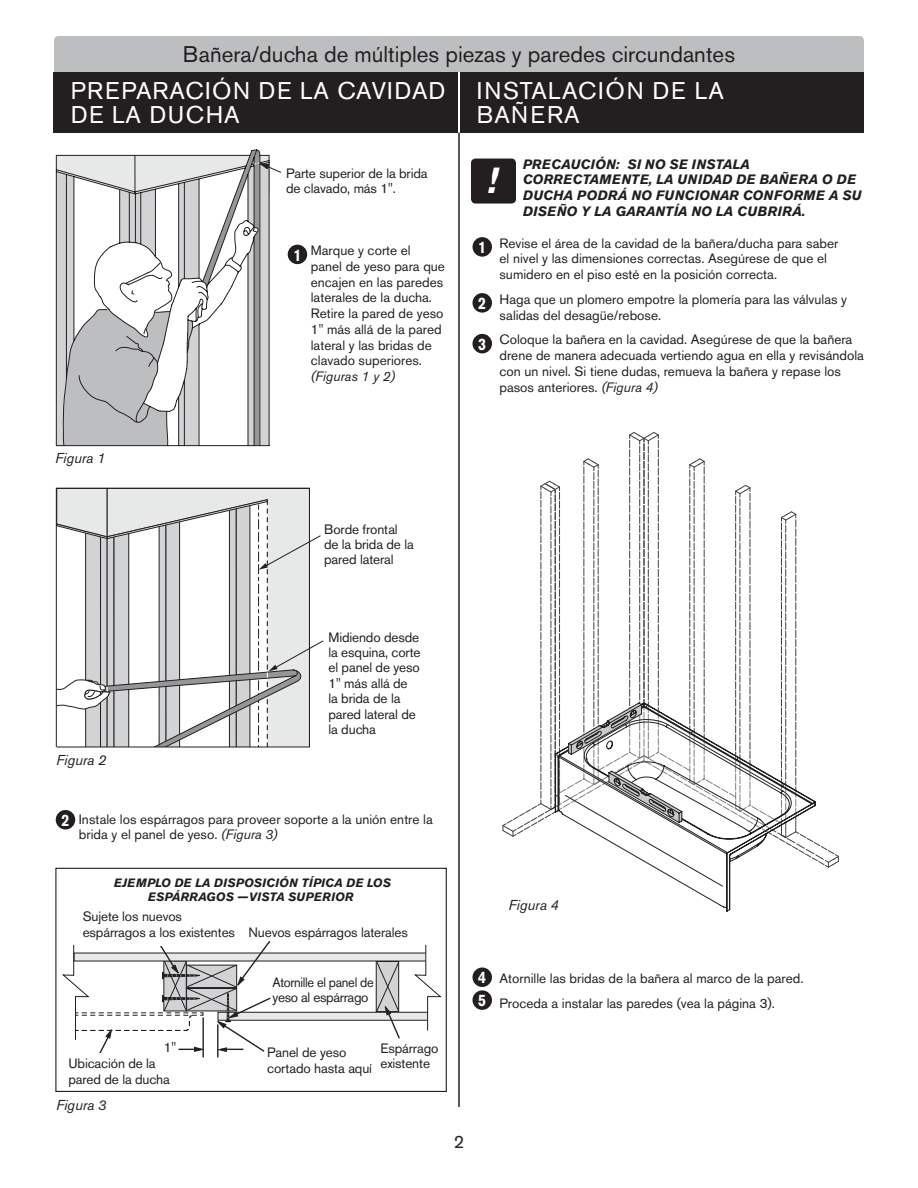
<style>
.page{position:relative;width:918px;height:1188px;background:#fff}
.page>*{position:absolute;margin:0;border:0;box-sizing:border-box;transform-origin:0 0}
.t1{font:italic 700 36px "Akzidenz Grotesk BE";color:#fff}
.t2{font:24px/24px "Akzidenz Grotesk BE";letter-spacing:.05em;color:#fff}
.t3{font:22.5px "Akzidenz Grotesk BE";color:#231f20}
.t4{font:18px "Akzidenz Grotesk BE";color:#231f20}
.t5{font:italic 14.25px "Akzidenz Grotesk BE";color:#231f20}
.t6{font:13.5px/15.8px "Akzidenz Grotesk BE";color:#231f20}
.t7{font:italic 700 13.5px/15.8px "Akzidenz Grotesk BE";letter-spacing:.02em;color:#231f20}
.t8{font:13.5px/15.3px "Akzidenz Grotesk BE";letter-spacing:-.025em;color:#231f20;scale:.95 1}
.t9{font:italic 13.5px "Akzidenz Grotesk BE";color:#231f20}
.t10{font:italic 700 12px/14.4px "Akzidenz Grotesk BE";letter-spacing:.02em;color:#231f20;text-align:center}
.s1{font-weight:700;font-size:16.5px;color:#fff}
.s2{font-style:italic}
</style>
<div class="page">
<div style="left:54px;top:36px;width:810px;height:36px;background:#bcbec0"></div>
<div style="left:54px;top:72px;width:404px;height:61px;background:#231f20"></div>
<div style="left:471px;top:159px;width:45px;height:45px;background:#231f20;border-radius:4px"></div>
<div style="left:472px;top:237px;width:20px;height:20px;background:#231f20;border-radius:50%"></div>
<div style="left:472px;top:293px;width:20px;height:20px;background:#231f20;border-radius:50%"></div>
<div style="left:472px;top:334px;width:20px;height:19px;background:#231f20;border-radius:50%"></div>
<div style="left:460px;top:72px;width:404px;height:61px;background:#231f20"></div>
<hr style="left:458px;top:133px;width:2px;height:974px;background:#231f20">
<div style="left:472px;top:968px;width:20px;height:19px;background:#231f20;border-radius:50%"></div>
<div style="left:472px;top:990px;width:20px;height:20px;background:#231f20;border-radius:50%"></div>
<div style="left:288px;top:245px;width:19px;height:19px;background:#231f20;border-radius:50%"></div>
<div style="left:56px;top:810px;width:19px;height:20px;background:#231f20;border-radius:50%"></div>
<svg style="left:56px;top:150px;width:225px;height:296px"></svg>
<div style="left:218px;top:1012px;width:210px;height:9px;background:#e7e8e8;border:1px solid #231f20"></div>
<div style="left:74px;top:953px;width:352px;height:8px;background:#e7e8e8"></div>
<svg style="left:413px;top:944px;width:29px;height:87px"></svg>
<svg style="left:375px;top:961px;width:26px;height:78px"></svg>
<svg style="left:62px;top:941px;width:210px;height:117px"></svg>
<div style="left:55px;top:868px;width:392px;height:224px;border:1px solid #231f20"></div>
<div style="left:83px;top:911px;width:155px;height:35px;background:#fff"></div>
<div style="left:68px;top:1053px;width:105px;height:31px;background:#fff"></div>
<svg style="left:56px;top:488px;width:268px;height:259px"></svg>
<hr style="left:57px;top:747px;width:253px;height:1px;background:#231f20">
<svg style="left:655px;top:868px;width:76px;height:44px"></svg>
<svg style="left:502px;top:432px;width:337px;height:436px"></svg>
<h3 class="t3" style="left:183px;top:41px;width:554px">Bañera/ducha de múltiples piezas y paredes circundantes</h3>
<h2 class="t2" style="left:71px;top:79px;width:376px">PREPARACIÓN DE LA CAVIDAD<br>DE LA DUCHA</h2>
<p class="t7" style="left:523px;top:156px;width:340px">PRECAUCIÓN: SI NO SE INSTALA CORRECTAMENTE, LA UNIDAD DE BAÑERA O DE DUCHA PODRÁ NO FUNCIONAR CONFORME A SU DISEÑO Y LA GARANTÍA NO LA CUBRIRÁ.</p>
<h2 class="t2" style="left:477px;top:79px;width:249px">INSTALACIÓN DE LA<br>BAÑERA</h2>
<h1 class="t1" style="left:487px;top:159px;width:12px">!</h1>
<p class="t6" style="left:286px;top:165px;width:143px">Parte superior de la brida de clavado, más 1".</p>
<p class="t5" style="left:55px;top:450px;width:52px">Figura 1</p>
<p class="t6" style="left:311px;top:242px;width:136px;text-indent:-17px"><span class="s1">1</span> Marque y corte el panel de yeso para que encajen en las paredes laterales de la ducha.<br>Retire la pared de yeso<br>1" más allá de la pared lateral y las bridas de clavado superiores.</p>
<p class="t9" style="left:311px;top:368px;width:86px">(Figuras 1 y 2)</p>
<p class="t6" style="left:500px;top:235px;width:340px;text-indent:-21px"><span class="s1">1</span> Revise el área de la cavidad de la bañera/ducha para saber el nivel y las dimensiones correctas. Asegúrese de que el sumidero en el piso esté en la posición correcta.</p>
<p class="t6" style="left:500px;top:291px;width:349px;text-indent:-21px"><span class="s1">2</span> Haga que un plomero empotre la plomería para las válvulas y salidas del desagüe/rebose.</p>
<p class="t6" style="left:500px;top:332px;width:366px;text-indent:-21px"><span class="s1">3</span> Coloque la bañera en la cavidad. Asegúrese de que la bañera drene de manera adecuada vertiendo agua en ella y revisándola con un nivel. Si tiene dudas, remueva la bañera y repase los pasos anteriores. <span class="s2">(Figura 4)</span></p>
<p class="t6" style="left:324px;top:521px;width:91px">Borde frontal de la brida de la pared lateral</p>
<p class="t5" style="left:56px;top:752px;width:52px">Figura 2</p>
<p class="t6" style="left:329px;top:629px;width:94px">Midiendo desde la esquina, corte el panel de yeso<br>1" más allá de<br>la brida de la pared lateral de la ducha</p>
<p class="t6" style="left:79px;top:811px;width:355px;text-indent:-17px"><span class="s1">2</span> Instale los espárragos para proveer soporte a la unión entre la brida y el panel de yeso. <span class="s2">(Figura 3)</span></p>
<p class="t10" style="left:114px;top:875px;width:278px">EJEMPLO DE LA DISPOSICIÓN TÍPICA DE LOS<br>ESPÁRRAGOS —VISTA SUPERIOR</p>
<p class="t6" style="left:83px;top:909px;width:327px">Sujete los nuevos<br>espárragos a los existentes Nuevos espárragos laterales</p>
<p class="t6" style="left:164px;top:1039px;width:14px">1"</p>
<p class="t6" style="left:68px;top:1056px;width:103px">Ubicación de la pared de la ducha</p>
<p class="t5" style="left:56px;top:1097px;width:52px">Figura 3</p>
<p class="t8" style="left:272px;top:974px;width:108px">Atornille el panel de yeso al espárrago</p>
<p class="t6" style="left:267px;top:1045px;width:106px">Panel de yeso cortado hasta aquí</p>
<p class="t6" style="left:380px;top:1040px;width:59px">Espárrago existente</p>
<p class="t5" style="left:508px;top:896px;width:52px">Figura 4</p>
<p class="t6" style="left:478px;top:966px;width:327px;line-height:24.8px"><span class="s1">4</span> Atornille las bridas de la bañera al marco de la pared.<br><span class="s1">5</span> Proceda a instalar las paredes (vea la página 3).</p>
<h3 class="t4" style="left:454px;top:1131px;width:12px">2</h3>
</div>
